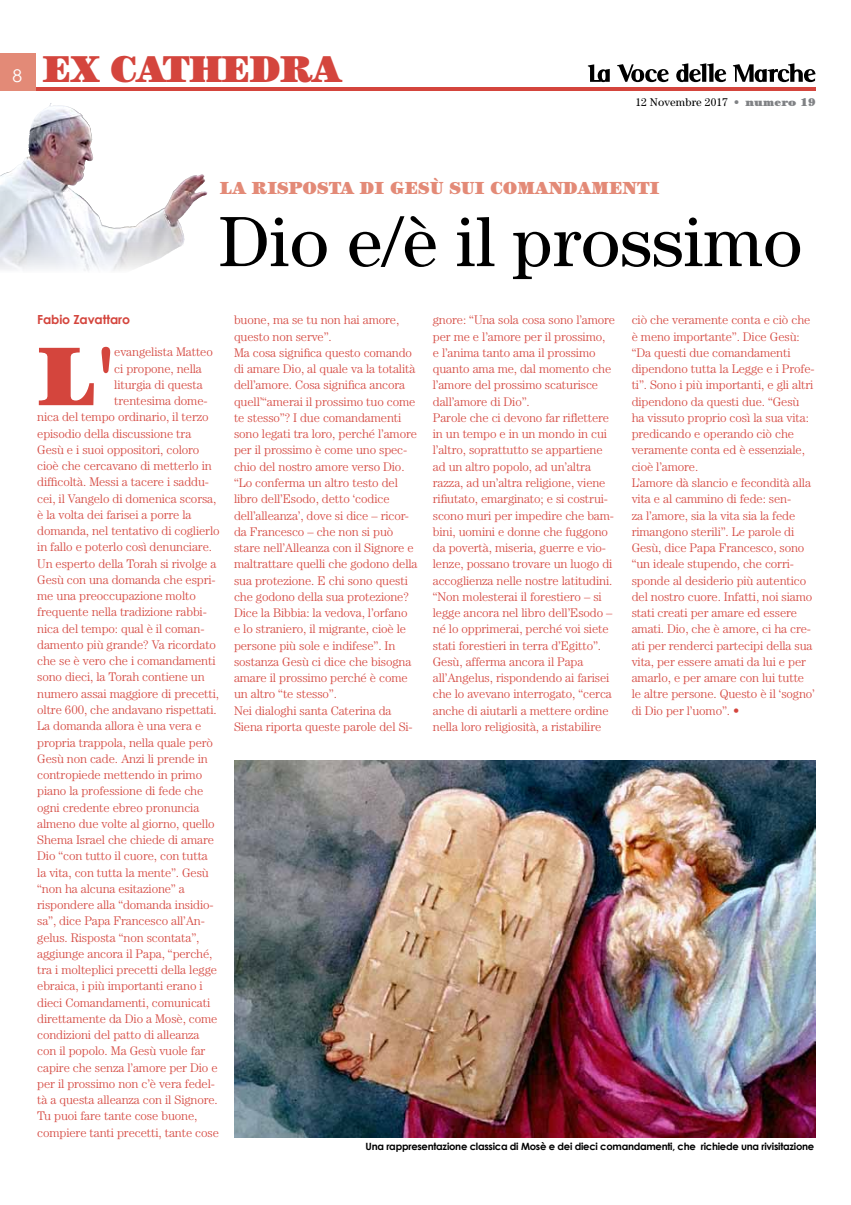
<style>
.page{position:relative;width:851px;height:1205px;background:#fff}
.page>*{position:absolute;margin:0;border:0;box-sizing:border-box;transform-origin:0 0}
.t1{font:900 83.38px "Century";color:#d4453d}
.t2{font:71.25px "Century";color:#000}
.t3{font:900 37.5px "Century";color:#d4453d}
.t4{font:900 17.5px "Century";color:#e38a77}
.t5{font:300 12.5px/16.2px "Century";letter-spacing:-.01em;color:#d4453d}
.t6{font:700 12.5px "Century Gothic";letter-spacing:-.01em;color:#d4453d}
.t7{font:11.25px "Century";letter-spacing:.01em;color:#000}
.t8{font:700 10px "Century Gothic";letter-spacing:-.025em;color:#000}
.s1{font-family:"Century Gothic";font-weight:400;font-size:17.5px;color:#fff}
.s2{font-weight:300;color:#808285}
.s3{font-weight:900;color:#808285}
.s4{font-family:"Clearface";font-weight:400}
</style>
<div class="page">
<hr style="left:35px;top:87px;width:780px;height:4px;background:#d4453d">
<div style="left:0;top:53px;width:35px;height:38px;background:#e38a77"></div>
<svg style="left:587px;top:64px;width:22px;height:18px"></svg>
<svg style="left:617px;top:64px;width:51px;height:18px"></svg>
<svg style="left:676px;top:63px;width:50px;height:19px"></svg>
<svg style="left:733px;top:63px;width:82px;height:19px"></svg>
<img style="left:11px;top:105px;width:39px;height:66px">
<img style="left:234px;top:760px;width:581px;height:377px">
<h3 class="t3" style="left:12px;top:46px;width:182px"><span class="s1">8</span> EX CATHEDR</h3>
<h3 class="t3" style="left:312px;top:46px;width:31px">A</h3>
<p class="t7" style="left:635px;top:95px;width:181px">12 Novembre 2017 <span class="s2">•</span> <span class="s3">NUMERO 19</span></p>
<h3 class="t4" style="left:220px;top:177px;width:314px">LA RISPOSTA DI GESÙ SUI COMAN</h3>
<h3 class="t4" style="left:563px;top:177px;width:98px">DAMENTI</h3>
<h2 class="t2" style="left:218px;top:200px;width:585px">Dio e/è il prossimo</h2>
<p class="t6" style="left:37px;top:310px;width:94px">Fabio Zavattaro</p>
<h1 class="t1" style="left:37px;top:326px;width:79px">L'</h1>
<p class="t5" style="left:114px;top:344px;width:100px">evangelista Matteo</p>
<p class="t5" style="left:114px;top:360px;width:89px">ci propone, nella</p>
<p class="t5" style="left:114px;top:376px;width:90px">liturgia di questa</p>
<p class="t5" style="left:114px;top:393px;width:95px">trentesima dome-</p>
<p class="t5" style="left:37px;top:409px;width:173px">nica del tempo ordinario, il terzo</p>
<p class="t5" style="left:37px;top:425px;width:156px">episodio della discussione tra</p>
<p class="t5" style="left:37px;top:441px;width:164px">Gesù e i suoi oppositori, coloro</p>
<p class="t5" style="left:37px;top:458px;width:176px">cioè che cercavano di metterlo in</p>
<p class="t5" style="left:37px;top:474px;width:173px">difficoltà. Messi a tacere i saddu-</p>
<p class="t5" style="left:37px;top:490px;width:181px">cei, il Vangelo di domenica scorsa,</p>
<p class="t5" style="left:37px;top:506px;width:156px">è la volta dei farisei a porre la</p>
<p class="t5" style="left:37px;top:523px;width:184px">domanda, nel tentativo di coglierlo</p>
<p class="t5" style="left:37px;top:539px;width:176px">in fallo e poterlo così denunciare.</p>
<p class="t5" style="left:37px;top:555px;width:181px">Un esperto della Torah si rivolge a</p>
<p class="t5" style="left:37px;top:571px;width:180px">Gesù con una domanda che espri-</p>
<p class="t5" style="left:37px;top:588px;width:160px">me una preoccupazione molto</p>
<p class="t5" style="left:37px;top:604px;width:171px">frequente nella tradizione rabbi-</p>
<p class="t5" style="left:37px;top:620px;width:169px">nica del tempo: qual è il coman-</p>
<p class="t5" style="left:37px;top:636px;width:180px">damento più grande? Va ricordato</p>
<p class="t5" style="left:37px;top:653px;width:180px">che se è vero che i comandamenti</p>
<p class="t5" style="left:37px;top:669px;width:169px">sono dieci, la Torah contiene un</p>
<p class="t5" style="left:37px;top:685px;width:183px">numero assai maggiore di precetti,</p>
<p class="t5" style="left:37px;top:701px;width:181px">oltre 600, che andavano rispettati.</p>
<p class="t5" style="left:37px;top:718px;width:165px">La domanda allora è una vera e</p>
<p class="t5" style="left:37px;top:734px;width:177px">propria trappola, nella quale però</p>
<p class="t5" style="left:37px;top:750px;width:172px">Gesù non cade. Anzi li prende in</p>
<p class="t5" style="left:37px;top:766px;width:166px">contropiede mettendo in primo</p>
<p class="t5" style="left:37px;top:783px;width:168px">piano la professione di fede che</p>
<p class="t5" style="left:37px;top:799px;width:164px">ogni credente ebreo pronuncia</p>
<p class="t5" style="left:37px;top:815px;width:179px">almeno due volte al giorno, quello</p>
<p class="t5" style="left:37px;top:831px;width:178px">Shema Israel che chiede di amare</p>
<p class="t5" style="left:37px;top:848px;width:172px">Dio “con tutto il cuore, con tutta</p>
<p class="t5" style="left:37px;top:864px;width:173px">la vita, con tutta la mente”. Gesù</p>
<p class="t5" style="left:37px;top:880px;width:149px">“non ha alcuna esitazione” a</p>
<p class="t5" style="left:37px;top:896px;width:178px">rispondere alla “domanda insidio-</p>
<p class="t5" style="left:37px;top:913px;width:169px">sa”, dice Papa Francesco all’An-</p>
<p class="t5" style="left:37px;top:929px;width:163px">gelus. Risposta “non scontata”,</p>
<p class="t5" style="left:37px;top:945px;width:177px">aggiunge ancora il Papa, “perché,</p>
<p class="t5" style="left:37px;top:961px;width:181px">tra i molteplici precetti della legge</p>
<p class="t5" style="left:37px;top:978px;width:167px">ebraica, i più importanti erano i</p>
<p class="t5" style="left:37px;top:994px;width:174px">dieci Comandamenti, comunicati</p>
<p class="t5" style="left:37px;top:1010px;width:182px">direttamente da Dio a Mosè, come</p>
<p class="t5" style="left:37px;top:1026px;width:164px">condizioni del patto di alleanza</p>
<p class="t5" style="left:37px;top:1043px;width:170px">con il popolo. Ma Gesù vuole far</p>
<p class="t5" style="left:37px;top:1059px;width:182px">capire che senza l’amore per Dio e</p>
<p class="t5" style="left:37px;top:1075px;width:179px">per il prossimo non c’è vera fedel-</p>
<p class="t5" style="left:37px;top:1091px;width:182px">tà a questa alleanza con il Signore.</p>
<p class="t5" style="left:37px;top:1108px;width:162px">Tu puoi fare tante cose buone,</p>
<p class="t5" style="left:37px;top:1124px;width:183px">compiere tanti precetti, tante cose</p>
<p class="t5" style="left:234px;top:312px;width:185px">buone, ma se tu non hai amore, questo non serve”.<br>Ma cosa significa questo comando di amare Dio, al quale va la totalità dell’amore. Cosa significa ancora quell’“amerai il prossimo tuo come te stesso”? I due comandamenti sono legati tra loro, perché l’amore per il prossimo è come uno spec&shy;chio del nostro amore verso Dio. “Lo conferma un altro testo del libro dell’Esodo, detto ‘codice dell’alleanza’, dove si dice – ricor&shy;da Francesco – che non si può stare nell’Alleanza con il Signore e maltrattare quelli che godono della sua protezione. E chi sono questi che godono della sua protezione?<br>Dice la Bibbia: la vedova, l’orfano<br>e lo straniero, il migrante, cioè le persone più sole e indifese”. In sostanza Gesù ci dice che bisogna amare il prossimo perché è come un altro “te stesso”.<br>Nei dialoghi santa Caterina da<br>Siena riporta queste parole del Si-</p>
<p class="t5" style="left:433px;top:312px;width:184px">gnore: “Una sola cosa sono l’amore per me e l’amore per il prossimo,<br>e l’anima tanto ama il prossimo quanto ama me, dal momento che l’amore del prossimo scaturisce dall’amore di Dio”.<br>Parole che ci devono far riflettere in un tempo e in un mondo in cui l’altro, soprattutto se appartiene ad un altro popolo, ad un’altra razza, ad un’altra religione, viene rifiutato, emarginato; e si costrui&shy;scono muri per impedire che bam&shy;bini, uomini e donne che fuggono da povertà, miseria, guerre e vio&shy;lenze, possano trovare un luogo di accoglienza nelle nostre latitudini. “Non molesterai il forestiero – si legge ancora nel libro dell’Esodo – né lo opprimerai, perché voi siete stati forestieri in terra d’Egitto”.<br>Gesù, afferma ancora il Papa all’Angelus, rispondendo ai farisei che lo avevano interrogato, “cerca anche di aiutarli a mettere ordine nella loro religiosità, a ristabilire</p>
<p class="t5" style="left:631px;top:312px;width:185px">ciò che veramente conta e ciò che è meno importante”. Dice Gesù: “Da questi due comandamenti dipendono tutta la Legge e i Profe&shy;ti”. Sono i più importanti, e gli altri dipendono da questi due. “Gesù ha vissuto proprio così la sua vita: predicando e operando ciò che veramente conta ed è essenziale, cioè l’amore.<br>L’amore dà slancio e fecondità alla vita e al cammino di fede: sen-<br>za l’amore, sia la vita sia la fede rimangono sterili”. Le parole di<br>Gesù, dice Papa Francesco, sono “un ideale stupendo, che corri&shy;sponde al desiderio più autentico del nostro cuore. Infatti, noi siamo stati creati per amare ed essere amati. Dio, che è amore, ci ha cre&shy;ati per renderci partecipi della sua vita, per essere amati da lui e per amarlo, e per amare con lui tutte le altre persone. Questo è il ‘sogno’ di Dio per l’uomo”. <span class="s4">•</span></p>
<p class="t8" style="left:365px;top:1139px;width:450px">Una rappresentazione classica di Mosè e dei dieci comandamenti, che richiede una rivisitazione</p>
</div>
